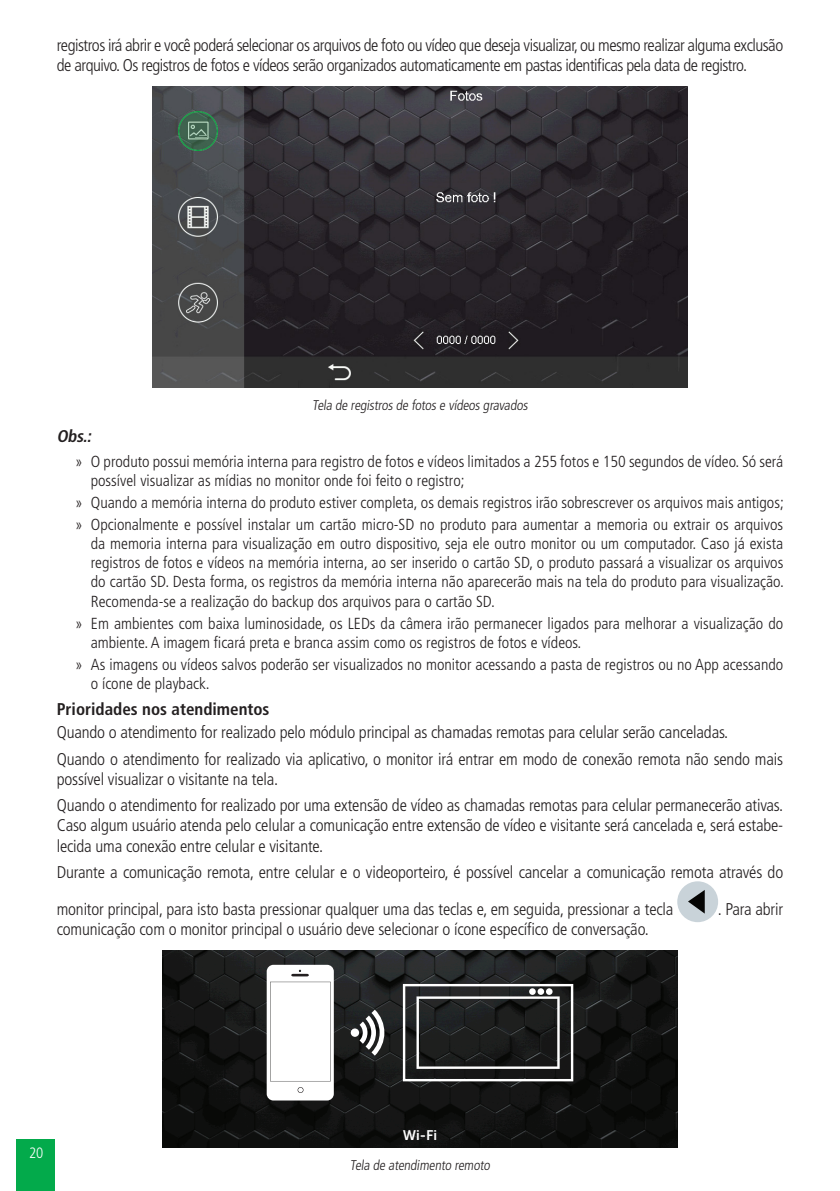
<style>
.page{position:relative;width:840px;height:1191px;background:#fff}
.page>*{position:absolute;margin:0;border:0;box-sizing:border-box;transform-origin:0 0}
._0__Corpo_de_texto{font:300 condensed 17px/20.4px "Frutiger LT Std";letter-spacing:-.01em;color:#231f20}
._0__Corpo_de_texto-2{font:300 condensed 17px/20.4px "Frutiger LT Std";letter-spacing:-.03em;color:#231f20}
._3__Titulo_3{font:700 condensed 17px "Frutiger LT Std";color:#231f20}
._0__Corpo_de_texto-3{font:italic 700 condensed 17px "Frutiger LT Std";color:#231f20}
.t1{font:300 condensed 16px/19.2px "Frutiger LT Std";color:#231f20}
.t2{font:300 condensed 15px "Frutiger LT Std";color:#fff}
._7__Legenda{font:300 condensed 14px "Frutiger LT Std";color:#231f20}
.t3{font:13.8px "Museo Sans 700";color:#fff}
</style>
<div class="page">
<div style="left:17px;top:1139px;width:38px;height:52px;background:#03aa4b"></div>
<img style="left:152px;top:86px;width:535px;height:301px">
<div style="left:677px;top:881px;width:40px;height:41px;background:#c9d3d9;border-radius:50%"></div>
<svg style="left:688px;top:890px;width:16px;height:23px"></svg>
<img style="left:162px;top:950px;width:515px;height:197px">
<div style="left:266px;top:964px;width:67px;height:136px;background:#fff;border-radius:7px"></div>
<svg style="left:297px;top:1087px;width:6px;height:6px"></svg>
<svg style="left:270px;top:969px;width:60px;height:112px"></svg>
<svg style="left:359px;top:1009px;width:25px;height:46px"></svg>
<div style="left:350px;top:1028px;width:9px;height:8px;background:#fff;border-radius:50%"></div>
<svg style="left:402px;top:984px;width:171px;height:97px;background:#3a3b3b"></svg>
<svg style="left:545px;top:988px;width:7px;height:7px"></svg>
<div style="left:537px;top:988px;width:7px;height:7px;background:#fff;border-radius:50%"></div>
<div style="left:529px;top:988px;width:6px;height:7px;background:#fff;border-radius:50%"></div>
<p class="_0__Corpo_de_texto-2" style="left:57px;top:35px;width:727px">registros irá abrir e você poderá selecionar os arquivos de foto ou vídeo que deseja visualizar, ou mesmo realizar alguma exclusão de arquivo. Os registros de fotos e vídeos serão organizados automaticamente em pastas identificas pela data de registro.</p>
<p class="_7__Legenda" style="left:312px;top:397px;width:219px">Tela de registros de fotos e vídeos gravados</p>
<p class="_0__Corpo_de_texto-3" style="left:57px;top:426px;width:39px">Obs.:</p>
<p class="t1" style="left:91px;top:451px;width:693px;text-indent:-16px">» O produto possui memória interna para registro de fotos e vídeos limitados a 255 fotos e 150 segundos de vídeo. Só será possível visualizar as mídias no monitor onde foi feito o registro;</p>
<p class="t1" style="left:75px;top:493px;width:709px">» Quando a memória interna do produto estiver completa, os demais registros irão sobrescrever os arquivos mais antigos;</p>
<p class="t1" style="left:91px;top:515px;width:694px;text-align:justify;text-indent:-16px">» Opcionalmente e possível instalar um cartão micro-SD no produto para aumentar a memoria ou extrair os arquivos da memoria interna para visualização em outro dispositivo, seja ele outro monitor ou um computador. Caso já exista registros de fotos e vídeos na memória interna, ao ser inserido o cartão SD, o produto passará a visualizar os arquivos do cartão SD. Desta forma, os registros da memória interna não aparecerão mais na tela do produto para visualização.<br>Recomenda-se a realização do backup dos arquivos para o cartão SD.</p>
<p class="t1" style="left:91px;top:614px;width:693px;text-indent:-16px">» Em ambientes com baixa luminosidade, os LEDs da câmera irão permanecer ligados para melhorar a visualização do ambiente. A imagem ficará preta e branca assim como os registros de fotos e vídeos.</p>
<p class="t1" style="left:91px;top:655px;width:693px;text-indent:-16px">» As imagens ou vídeos salvos poderão ser visualizados no monitor acessando a pasta de registros ou no App acessando o ícone de playback.</p>
<p class="_3__Titulo_3" style="left:57px;top:699px;width:214px">Prioridades nos atendimentos</p>
<p class="_0__Corpo_de_texto" style="left:57px;top:722px;width:672px">Quando o atendimento for realizado pelo módulo principal as chamadas remotas para celular serão canceladas.</p>
<p class="_0__Corpo_de_texto" style="left:57px;top:748px;width:727px">Quando o atendimento for realizado via aplicativo, o monitor irá entrar em modo de conexão remota não sendo mais possível visualizar o visitante na tela.</p>
<p class="_0__Corpo_de_texto" style="left:57px;top:795px;width:727px;text-align:justify">Quando o atendimento for realizado por uma extensão de vídeo as chamadas remotas para celular permanecerão ativas.<br>Caso algum usuário atenda pelo celular a comunicação entre extensão de vídeo e visitante será cancelada e, será estabe&shy;lecida uma conexão entre celular e visitante.</p>
<p class="_0__Corpo_de_texto" style="left:57px;top:853px;width:727px;line-height:37.2px">Durante a comunicação remota, entre celular e o videoporteiro, é possível cancelar a comunicação remota através do monitor principal, para isto basta pressionar qualquer uma das teclas e, em seguida, pressionar a tecla</p>
<p class="_0__Corpo_de_texto" style="left:717px;top:899px;width:67px">. Para abrir</p>
<p class="_0__Corpo_de_texto" style="left:57px;top:919px;width:593px">comunicação com o monitor principal o usuário deve selecionar o ícone específico de conversação.</p>
<p class="t2" style="left:29px;top:1144px;width:16px">20</p>
<p class="t3" style="left:402px;top:1127px;width:36px">Wi-Fi</p>
<p class="_7__Legenda" style="left:350px;top:1157px;width:144px">Tela de atendimento remoto</p>
</div>
